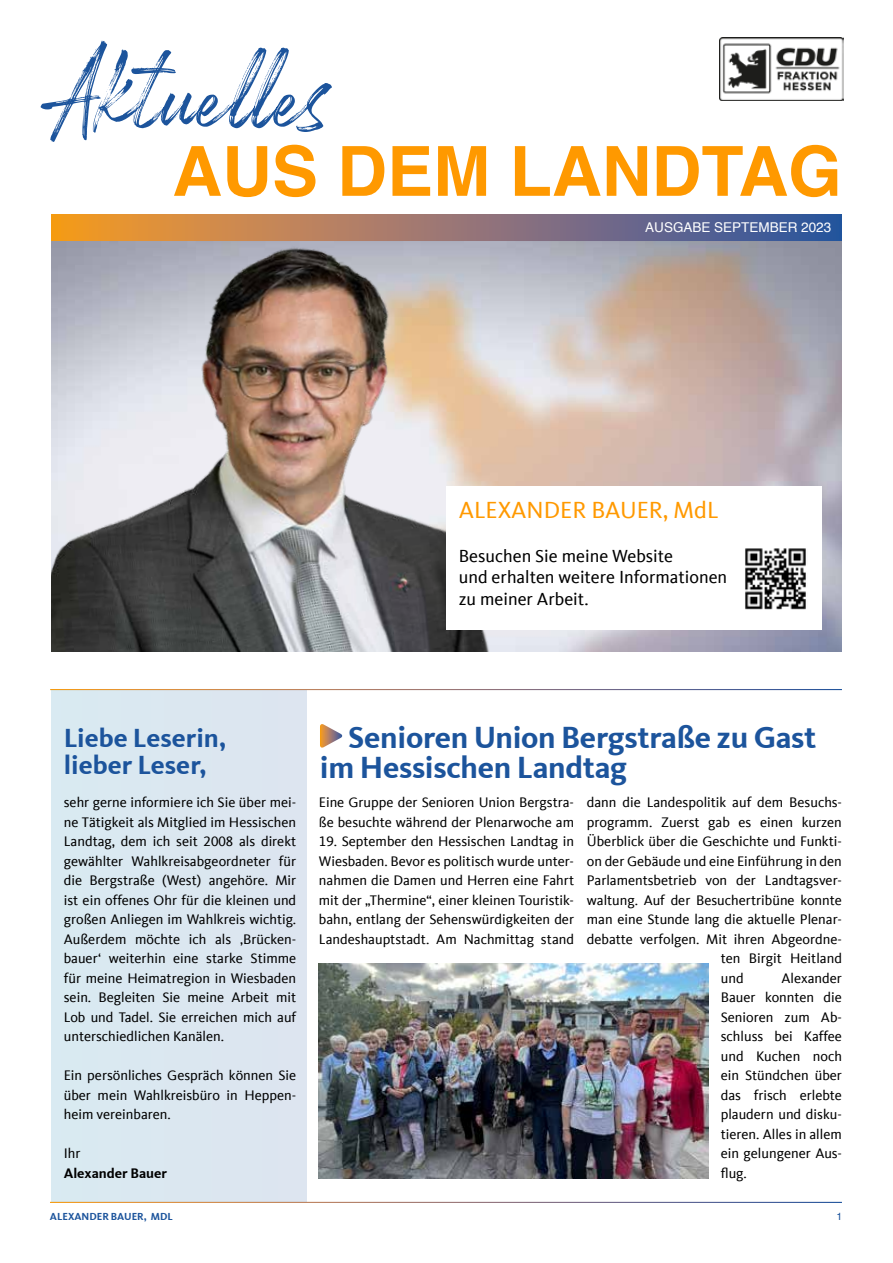
<style>
.page{position:relative;width:893px;height:1263px;background:#fff}
.page>*{position:absolute;margin:0;border:0;box-sizing:border-box;transform-origin:0 0}
.t1{font:700 69px "Helvetica";color:#f90}
.t2{font:700 31.5px/30px "CDU Kievit Tab";letter-spacing:-.01em;color:#1c549c}
.t3{font:700 27px/27px "CDU Kievit Tab";color:#1c549c}
.t4{font:24px "CDU Kievit Tab";color:#f90}
.t5{font:18px/21.6px "CDU Kievit Tab";color:#000}
.t6{font:14.25px/19.5px "CDU Kievit Tab";color:#000;text-align:justify}
.t7{font:700 14.25px "CDU Kievit Tab";color:#000}
.t8{font:13.5px "Helvetica";color:#fff}
.t9{font:700 10.5px "CDU Kievit Tab";color:#1c549c}
.t10{font:10.5px "Helvetica";color:#1c549c}
</style>
<div class="page">
<svg style="left:530px;top:215px;width:312px;height:27px;background:#5a6390"></svg>
<img style="left:720px;top:38px;width:123px;height:63px">
<svg style="left:41px;top:41px;width:291px;height:101px"></svg>
<img style="left:51px;top:214px;width:479px;height:437px">
<div style="left:446px;top:486px;width:376px;height:143px;background:#fff"></div>
<img style="left:745px;top:548px;width:61px;height:62px">
<div style="left:51px;top:690px;width:255px;height:511px;background:#dbe7f0"></div>
<svg style="left:320px;top:724px;width:23px;height:24px"></svg>
<img style="left:319px;top:963px;width:389px;height:216px">
<h1 class="t1" style="left:172px;top:129px;width:671px">AUS DEM LANDTAG</h1>
<p class="t8" style="left:645px;top:217px;width:188px">AUSGABE SEPTEMBER 2023</p>
<h3 class="t4" style="left:459px;top:496px;width:261px">ALEXANDER BAUER, MdL</h3>
<p class="t5" style="left:459px;top:545px;width:270px">Besuchen Sie meine Website<br>und erhalten weitere Informationen zu meiner Arbeit.</p>
<h3 class="t3" style="left:64px;top:724px;width:164px">Liebe Leserin, lieber Leser,</h3>
<p class="t6" style="left:64px;top:793px;width:234px">sehr gerne informiere ich Sie über mei&shy;ne Tätigkeit als Mitglied im Hessischen Landtag, dem ich seit 2008 als direkt gewählter Wahlkreisabgeordneter für die Bergstraße (West) angehöre. Mir ist ein offenes Ohr für die kleinen und großen Anliegen im Wahlkreis wichtig.<br>Außerdem möchte ich als ‚Brücken&shy;bauer‘ weiterhin eine starke Stimme für meine Heimatregion in Wiesbaden sein. Begleiten Sie meine Arbeit mit Lob und Tadel. Sie erreichen mich auf unterschiedlichen Kanälen.</p>
<p class="t6" style="left:64px;top:1066px;width:234px">Ein persönliches Gespräch können Sie über mein Wahlkreisbüro in Heppen&shy;heim vereinbaren.</p>
<p class="t6" style="left:64px;top:1144px;width:18px">Ihr</p>
<p class="t7" style="left:64px;top:1164px;width:105px">Alexander Bauer</p>
<h2 class="t2" style="left:320px;top:722px;width:498px;text-indent:28px">Senioren Union Bergstraße zu Gast im Hessischen Landtag</h2>
<p class="t6" style="left:587px;top:793px;width:257px">dann die Landespolitik auf dem Besuchs-</p>
<p class="t6" style="left:587px;top:812px;width:257px">programm. Zuerst gab es einen kurzen</p>
<p class="t6" style="left:587px;top:832px;width:257px">Überblick über die Geschichte und Funkti-</p>
<p class="t6" style="left:587px;top:851px;width:257px">on der Gebäude und eine Einführung in den</p>
<p class="t6" style="left:587px;top:871px;width:257px">Parlamentsbetrieb von der Landtagsver-</p>
<p class="t6" style="left:587px;top:890px;width:257px">waltung. Auf der Besuchertribüne konnte</p>
<p class="t6" style="left:587px;top:910px;width:257px">man eine Stunde lang die aktuelle Plenar-</p>
<p class="t6" style="left:587px;top:929px;width:257px">debatte verfolgen. Mit ihren Abgeordne-</p>
<p class="t6" style="left:721px;top:949px;width:123px">ten Birgit Heitland</p>
<p class="t6" style="left:721px;top:968px;width:24px">und</p>
<p class="t6" style="left:319px;top:793px;width:257px">Eine Gruppe der Senioren Union Bergstra&shy;ße besuchte während der Plenarwoche am</p>
<p class="t6" style="left:319px;top:832px;width:257px">19. September den Hessischen Landtag in Wiesbaden. Bevor es politisch wurde unter&shy;nahmen die Damen und Herren eine Fahrt mit der „Thermine“, einer kleinen Touristik&shy;bahn, entlang der Sehenswürdigkeiten der Landeshauptstadt. Am Nachmittag stand</p>
<p class="t6" style="left:721px;top:968px;width:123px;text-indent:61px">Alexander Bauer konnten die Senioren zum Ab&shy;schluss bei Kaffee und Kuchen noch ein Stündchen über das frisch erlebte plaudern und disku&shy;tieren. Alles in allem ein gelungener Aus&shy;flug.</p>
<p class="t9" style="left:50px;top:1210px;width:124px">ALEXANDER BAUER, MDL</p>
<p class="t10" style="left:837px;top:1209px;width:7px">1</p>
</div>
